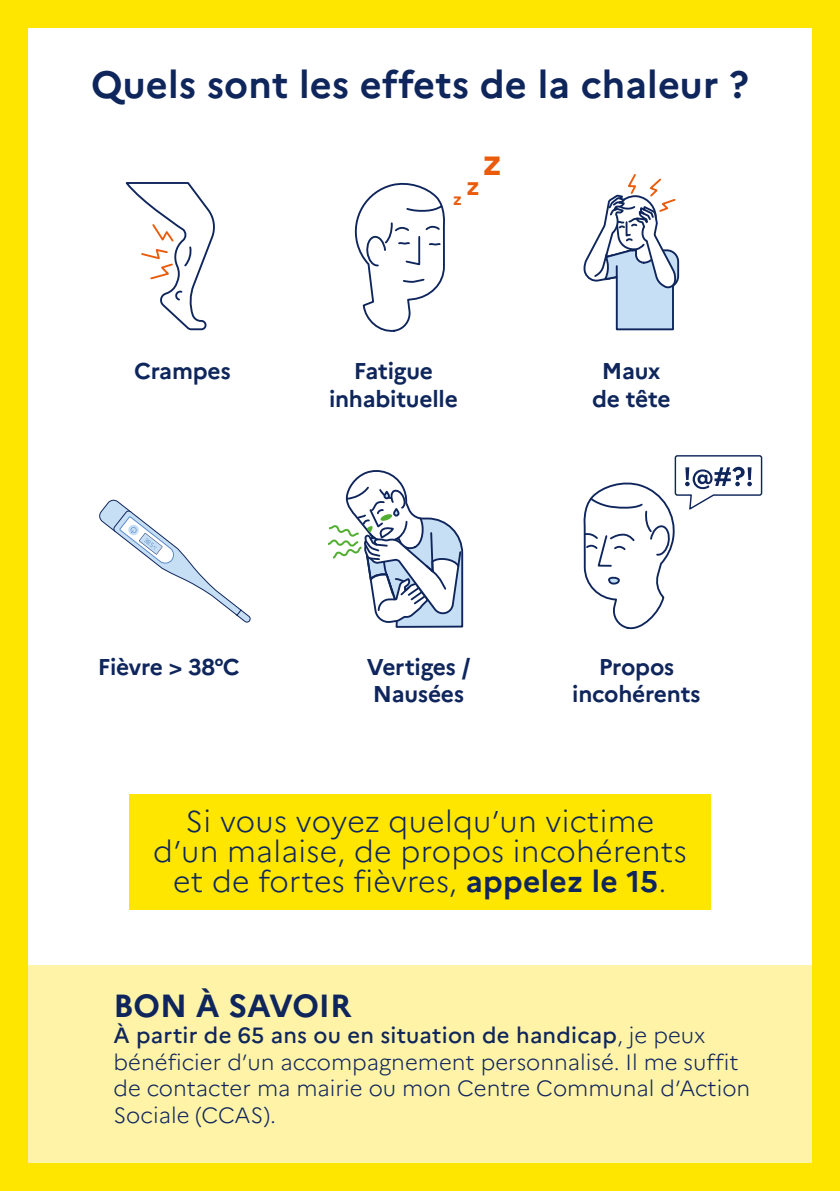
<style>
.page{position:relative;width:840px;height:1191px;background:#fff}
.page>*{position:absolute;margin:0;border:0;box-sizing:border-box;transform-origin:0 0}
.H1_quels_sont_les_ef{font:700 38px "Marianne";letter-spacing:.005em;color:#0f265c}
.P2_H4{font:700 32px "Marianne";color:#0f265c}
.P2_H3{font:300 30px/30px "Marianne";letter-spacing:.01em;color:#0f265c;text-align:center}
.t1{font:800 26.4px "Marianne";color:#ea5b0b}
.P2_crampes_etc{font:700 22.8px/27.4px "Marianne";letter-spacing:-.01em;color:#0f265c;text-align:center}
.P2_H4-2{font:300 22px/26.4px "Marianne";color:#0f265c}
.t2{font:800 18.2px "Marianne";color:#ea5b0b}
.t3{font:800 12.2px "Marianne";color:#ea5b0b}
.s1{font-weight:700}
.s2{font-weight:500}
</style>
<div class="page">
<div style="left:0;top:0;width:839px;height:1191px;background:#ffe600"></div>
<div style="left:28px;top:28px;width:783px;height:1134px;background:#fff"></div>
<svg style="left:125px;top:182px;width:90px;height:149px"></svg>
<svg style="left:354px;top:182px;width:91px;height:150px"></svg>
<svg style="left:583px;top:174px;width:96px;height:157px"></svg>
<svg style="left:99px;top:500px;width:152px;height:123px"></svg>
<svg style="left:328px;top:470px;width:136px;height:158px"></svg>
<svg style="left:583px;top:455px;width:179px;height:175px"></svg>
<div style="left:129px;top:794px;width:581px;height:115px;background:#ffe600"></div>
<div style="left:28px;top:964px;width:783px;height:198px;background:#fff3a8"></div>
<h1 class="H1_quels_sont_les_ef" style="left:91px;top:61px;width:658px">Quels sont les effets de la chaleur ?</h1>
<p class="t1" style="left:482px;top:149px;width:20px">Z</p>
<p class="t2" style="left:466px;top:177px;width:15px">Z</p>
<p class="t3" style="left:453px;top:193px;width:10px">Z</p>
<p class="P2_crampes_etc" style="left:134px;top:357px;width:98px">Crampes</p>
<p class="P2_crampes_etc" style="left:329px;top:357px;width:130px">Fatigue inhabituelle</p>
<p class="P2_crampes_etc" style="left:591px;top:357px;width:80px">Maux de tête</p>
<p class="P2_crampes_etc" style="left:98px;top:653px;width:143px">Fièvre &gt; 38°C</p>
<p class="P2_crampes_etc" style="left:366px;top:653px;width:105px;text-align:left">Vertiges /<br>Nausées</p>
<p class="P2_crampes_etc" style="left:572px;top:653px;width:130px">Propos incohérents</p>
<h2 class="P2_H3" style="left:153px;top:806px;width:535px">Si vous voyez quelqu’un victime d’un malaise, de propos incohérents et de fortes fièvres, <span class="s1">appelez le 15</span>.</h2>
<h1 class="P2_H4" style="left:113px;top:986px;width:239px">BON À SAVOIR</h1>
<h1 class="P2_H4-2" style="left:113px;top:1022px;width:638px"><span class="s2">À partir de 65 ans ou en situation de handicap</span>, je peux bénéficier d’un accompagnement personnalisé. Il me suffit de contacter ma mairie ou mon Centre Communal d’Action Sociale (CCAS).</h1>
</div>
